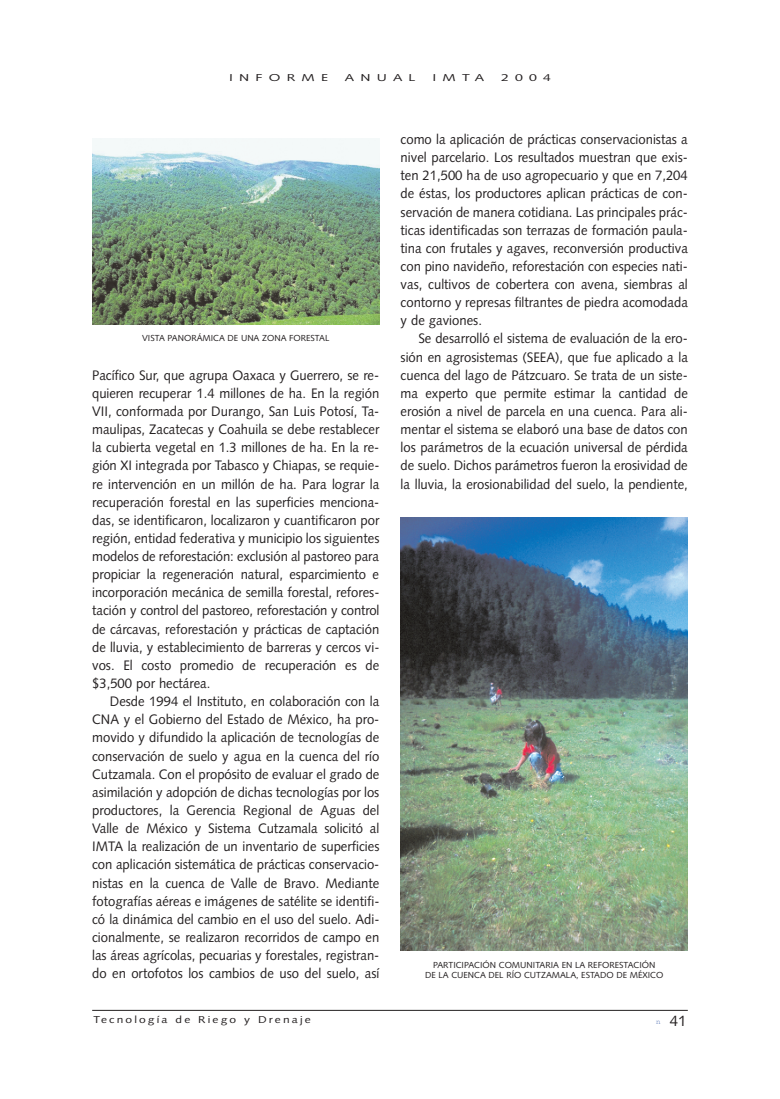
<style>
.page{position:relative;width:780px;height:1099px;background:#fff}
.page>*{position:absolute;margin:0;border:0;box-sizing:border-box;transform-origin:0 0}
.t1{font:15px "Syntax";color:#231f20}
.t2{font:13.75px/18.1px "Syntax";color:#231f20;text-align:justify;scale:.95 1}
.t3{font:10px "Syntax";letter-spacing:.18em;color:#231f20;scale:1.2 1}
.t4{font:10px "Syntax";letter-spacing:.18em;color:#231f20;scale:1.4 1}
.t5{font:10px "Syntax";letter-spacing:.445em;color:#231f20;scale:1.4 1}
.t6{font:8.75px/10px "Syntax";color:#231f20;text-align:center}
.s1{font-family:"Courier";font-size:7.5px;color:#6782bc}
</style>
<div class="page">
<hr style="left:92px;top:1010px;width:595px;height:1px;background:#231f20">
<img style="left:400px;top:517px;width:287px;height:433px">
<img style="left:92px;top:138px;width:287px;height:186px">
<p class="t5" style="left:229px;top:74px;width:72px">INFORME</p>
<p class="t4" style="left:345px;top:74px;width:52px">ANUAL</p>
<p class="t4" style="left:432px;top:74px;width:39px">IMTA</p>
<p class="t4" style="left:501px;top:74px;width:37px">2004</p>
<p class="t6" style="left:142px;top:334px;width:189px">VISTA PANORÁMICA DE UNA ZONA FORESTAL</p>
<p class="t2" style="left:92px;top:367px;width:304px">Pacífico Sur, que agrupa Oaxaca y Guerrero, se re&shy;quieren recuperar 1.4 millones de ha. En la región VII, conformada por Durango, San Luis Potosí, Ta&shy;maulipas, Zacatecas y Coahuila se debe restablecer la cubierta vegetal en 1.3 millones de ha. En la re&shy;gión XI integrada por Tabasco y Chiapas, se requie&shy;re intervención en un millón de ha. Para lograr la recuperación forestal en las superficies menciona&shy;das, se identificaron, localizaron y cuantificaron por región, entidad federativa y municipio los siguientes modelos de reforestación: exclusión al pastoreo para propiciar la regeneración natural, esparcimiento e incorporación mecánica de semilla forestal, refores&shy;tación y control del pastoreo, reforestación y control de cárcavas, reforestación y prácticas de captación de lluvia, y establecimiento de barreras y cercos vi&shy;vos. El costo promedio de recuperación es de $3,500 por hectárea.</p>
<p class="t2" style="left:92px;top:693px;width:304px;text-indent:18px">Desde 1994 el Instituto, en colaboración con la CNA y el Gobierno del Estado de México, ha pro&shy;movido y difundido la aplicación de tecnologías de conservación de suelo y agua en la cuenca del río Cutzamala. Con el propósito de evaluar el grado de asimilación y adopción de dichas tecnologías por los productores, la Gerencia Regional de Aguas del Valle de México y Sistema Cutzamala solicitó al IMTA la realización de un inventario de superficies con aplicación sistemática de prácticas conservacio&shy;nistas en la cuenca de Valle de Bravo. Mediante fotografías aéreas e imágenes de satélite se identifi&shy;có la dinámica del cambio en el uso del suelo. Adi&shy;cionalmente, se realizaron recorridos de campo en las áreas agrícolas, pecuarias y forestales, registran&shy;do en ortofotos los cambios de uso del suelo, así</p>
<p class="t2" style="left:400px;top:131px;width:304px">como la aplicación de prácticas conservacionistas a nivel parcelario. Los resultados muestran que exis&shy;ten 21,500 ha de uso agropecuario y que en 7,204 de éstas, los productores aplican prácticas de con&shy;servación de manera cotidiana. Las principales prác&shy;ticas identificadas son terrazas de formación paula&shy;tina con frutales y agaves, reconversión productiva con pino navideño, reforestación con especies nati&shy;vas, cultivos de cobertera con avena, siembras al contorno y represas filtrantes de piedra acomodada y de gaviones.</p>
<p class="t2" style="left:400px;top:331px;width:304px;text-indent:18px">Se desarrolló el sistema de evaluación de la ero&shy;sión en agrosistemas (SEEA), que fue aplicado a la cuenca del lago de Pátzcuaro. Se trata de un siste&shy;ma experto que permite estimar la cantidad de erosión a nivel de parcela en una cuenca. Para ali&shy;mentar el sistema se elaboró una base de datos con los parámetros de la ecuación universal de pérdida de suelo. Dichos parámetros fueron la erosividad de la lluvia, la erosionabilidad del suelo, la pendiente,</p>
<p class="t6" style="left:425px;top:960px;width:240px">PARTICIPACIÓN COMUNITARIA EN LA REFORESTACIÓN<br>DE LA CUENCA DEL RÍO CUTZAMALA, ESTADO DE MÉXICO</p>
<p class="t3" style="left:93px;top:1015px;width:183px">Tecnología de Riego y Drenaje</p>
<p class="t1" style="left:656px;top:1015px;width:32px"><span class="s1">n</span> 41</p>
</div>
